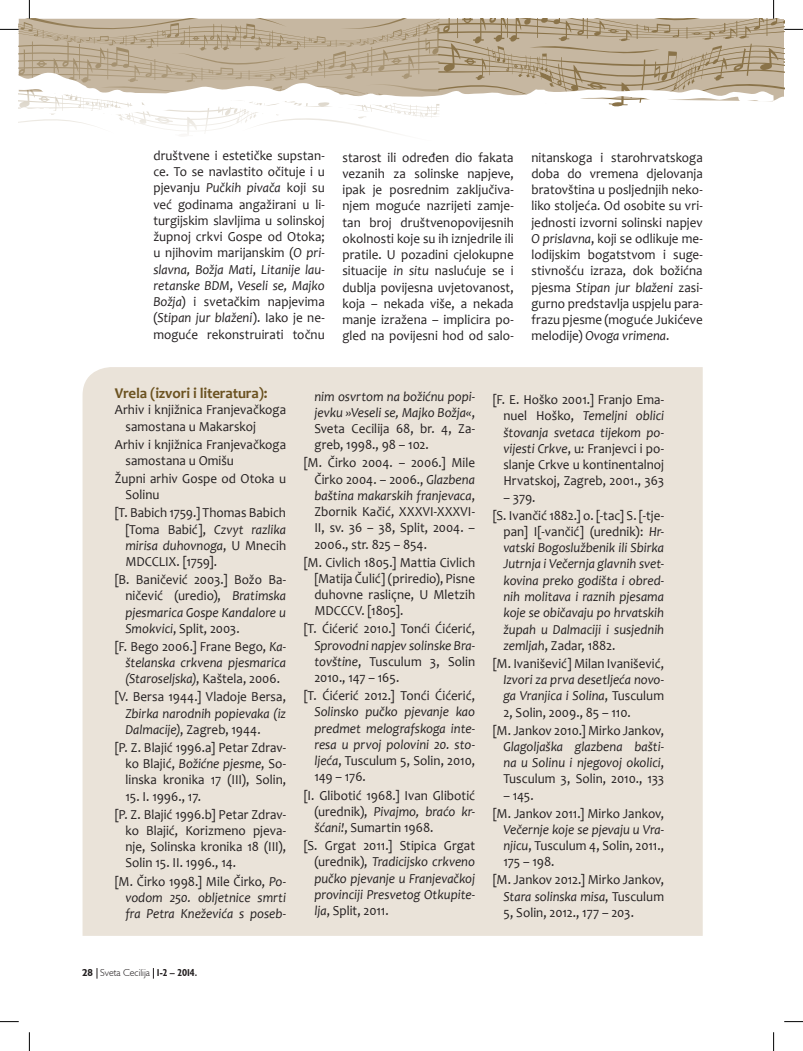
<style>
.page{position:relative;width:803px;height:1051px;background:#fff}
.page>*{position:absolute;margin:0;border:0;box-sizing:border-box;transform-origin:0 0}
.t1{font:700 15px "Candara";letter-spacing:-.01em;color:#6b5220}
.t2{font:13.75px/16.2px "Candara";letter-spacing:.005em;color:#231f20;text-align:justify;scale:.95 1}
.t3{font:italic 13.75px/16.2px "Candara";color:#231f20;text-align:justify;scale:.95 1}
.t4{font:300 10px "Humanist 521 BT";color:#231f20}
.s1{font-style:italic}
.s2{font-style:normal}
.s3{font-weight:700}
.s4{font-weight:700;font-stretch:condensed}
</style>
<div class="page">
<svg style="left:19px;top:120px;width:382px;height:15px"></svg>
<div style="left:83px;top:367px;width:620px;height:569px;background:#eae3d9"></div>
<svg style="left:0;top:1021px;width:19px;height:1px"></svg>
<svg style="left:784px;top:1021px;width:19px;height:1px"></svg>
<svg style="left:29px;top:1032px;width:1px;height:19px"></svg>
<svg style="left:0;top:0;width:803px;height:120px"></svg>
<svg style="left:773px;top:1032px;width:1px;height:19px"></svg>
<p class="t2" style="left:153px;top:147px;width:182px">društvene i estetičke supstan&shy;ce. To se navlastito očituje i u pjevanju <span class="s1">Pučkih pivača</span> koji su već godinama angažirani u li&shy;turgijskim slavljima u solinskoj župnoj crkvi Gospe od Otoka; u njihovim marijanskim (<span class="s1">O pri&shy;slavna, Božja Mati</span>, <span class="s1">Litanije lau&shy;retanske BDM</span>, <span class="s1">Veseli se, Majko Božja</span>) i svetačkim napjevima (<span class="s1">Stipan jur blaženi</span>). Iako je ne&shy;moguće rekonstruirati točnu</p>
<p class="t2" style="left:342px;top:149px;width:182px">starost ili određen dio fakata vezanih za solinske napjeve, ipak je posrednim zaključiva&shy;njem moguće nazrijeti zamje&shy;tan broj društvenopovijesnih okolnosti koje su ih iznjedrile ili pratile. U pozadini cjelokupne situacije <span class="s1">in situ</span> naslućuje se i dublja povijesna uvjetovanost, koja – nekada više, a nekada manje izražena – implicira po&shy;gled na povijesni hod od salo-</p>
<p class="t2" style="left:531px;top:149px;width:182px">nitanskoga i starohrvatskoga doba do vremena djelovanja bratovština u posljednjih neko&shy;liko stoljeća. Od osobite su vri&shy;jednosti izvorni solinski napjev <span class="s1">O prislavna</span>, koji se odlikuje me&shy;lodijskim bogatstvom i suge&shy;stivnošću izraza, dok božićna pjesma <span class="s1">Stipan jur blaženi</span> zasi&shy;gurno predstavlja uspjelu para&shy;frazu pjesme (moguće Jukićeve melodije) <span class="s1">Ovoga vrimena</span>.</p>
<p class="t1" style="left:115px;top:384px;width:154px">Vrela (izvori i literatura):</p>
<p class="t2" style="left:125px;top:402px;width:171px;text-indent:-11px">Arhiv i knjižnica Franjevačkoga samostana u Makarskoj</p>
<p class="t2" style="left:125px;top:436px;width:171px;text-indent:-11px">Arhiv i knjižnica Franjevačkoga samostana u Omišu</p>
<p class="t2" style="left:125px;top:470px;width:171px;text-indent:-11px">Župni arhiv Gospe od Otoka u<br>Solinu</p>
<p class="t2" style="left:125px;top:504px;width:171px;text-indent:-11px">[T. Babich 1759.] Thomas Babich [Toma Babić], <span class="s1">Czvyt razlika mirisa duhovnoga</span>, U Mnecih MDCCLIX. [1759].</p>
<p class="t2" style="left:125px;top:571px;width:171px;text-indent:-11px">[B. Baničević 2003.] Božo Ba&shy;ničević (uredio), <span class="s1">Bratimska pjesmarica Gospe Kandalore u Smokvici</span>, Split, 2003.</p>
<p class="t3" style="left:125px;top:638px;width:171px;text-indent:-11px"><span class="s2">[F. Bego 2006.] Frane Bego,</span> Ka&shy;štelanska crkvena pjesmarica (Staroseljska)<span class="s2">, Kaštela, 2006.</span></p>
<p class="t2" style="left:115px;top:689px;width:182px">[V. Bersa 1944.] Vladoje Bersa,</p>
<p class="t3" style="left:125px;top:705px;width:171px">Zbirka narodnih popievaka (iz<br>Dalmacije)<span class="s2">, Zagreb, 1944.</span></p>
<p class="t2" style="left:125px;top:739px;width:171px;text-indent:-11px">[P. Z. Blajić 1996.a] Petar Zdrav&shy;ko Blajić, <span class="s1">Božićne pjesme</span>, So&shy;linska kronika 17 (III), Solin,</p>
<p class="t2" style="left:115px;top:787px;width:182px;line-height:18px;text-indent:11px">15. I. 1996., 17.<br>[P. Z. Blajić 1996.b] Petar Zdrav-</p>
<p class="t2" style="left:125px;top:822px;width:171px">ko Blajić, Korizmeno pjeva&shy;nje, Solinska kronika 18 (III), Solin 15. II. 1996., 14.</p>
<p class="t3" style="left:125px;top:873px;width:171px;text-indent:-11px"><span class="s2">[M. Čirko 1998.] Mile Čirko,</span> Po&shy;vodom 250. obljetnice smrti fra Petra Kneževića s poseb-</p>
<p class="t3" style="left:314px;top:388px;width:171px">nim osvrtom na božićnu popi&shy;jevku »Veseli se, Majko Božja«<span class="s2">, Sveta Cecilija 68, br. 4, Za&shy;greb, 1998., 98 – 102.</span></p>
<p class="t2" style="left:314px;top:455px;width:171px;text-indent:-11px">[M. Čirko 2004. – 2006.] Mile Čirko 2004. – 2006., <span class="s1">Glazbena baština makarskih franjevaca</span>, Zbornik Kačić, XXXVI-XXXVI-II, sv. 36 – 38, Split, 2004. – 2006., str. 825 – 854.</p>
<p class="t2" style="left:314px;top:554px;width:171px;text-indent:-11px">[M. Civlich 1805.] Mattia Civlich [Matija Čulić] (priredio), Pisne duhovne rasliçne, U Mletzih MDCCCV. [1805].</p>
<p class="t2" style="left:304px;top:621px;width:182px">[T. Ćićerić 2010.] Tonći Ćićerić,</p>
<p class="t3" style="left:314px;top:637px;width:171px">Sprovodni napjev solinske Bra&shy;tovštine<span class="s2">, Tusculum 3, Solin 2010., 147 – 165.</span></p>
<p class="t2" style="left:304px;top:687px;width:182px">[T. Ćićerić 2012.] Tonći Ćićerić,</p>
<p class="t3" style="left:314px;top:704px;width:171px">Solinsko pučko pjevanje kao predmet melografskoga inte&shy;resa u prvoj polovini 20. sto&shy;ljeća<span class="s2">, Tusculum 5, Solin, 2010, 149 – 176.</span></p>
<p class="t2" style="left:314px;top:787px;width:171px;text-indent:-11px">[I. Glibotić 1968.] Ivan Glibotić (urednik), <span class="s1">Pivajmo, braćo kr&shy;šćani!</span>, Sumartin 1968.</p>
<p class="t3" style="left:314px;top:837px;width:171px;text-indent:-11px"><span class="s2">[S. Grgat 2011.] Stipica Grgat (urednik),</span> Tradicijsko crkveno pučko pjevanje u Franjevačkoj provinciji Presvetog Otkupite&shy;lja<span class="s2">, Split, 2011.</span></p>
<p class="t2" style="left:503px;top:391px;width:171px;text-indent:-11px">[F. E. Hoško 2001.] Franjo Ema&shy;nuel Hoško, <span class="s1">Temeljni oblici štovanja svetaca tijekom po&shy;vijesti Crkve</span>, u<span class="s1">:</span> Franjevci i po&shy;slanje Crkve u kontinentalnoj Hrvatskoj, Zagreb, 2001., 363</p>
<p class="t2" style="left:493px;top:488px;width:182px;line-height:18px;text-indent:11px">– 379.<br>[S. Ivančić 1882.] o. [-tac] S. [-tje-</p>
<p class="t3" style="left:503px;top:523px;width:171px"><span class="s2">pan] I[-vančić] (urednik):</span> Hr&shy;vatski Bogoslužbenik ili Sbirka Jutrnja i Večernja glavnih svet&shy;kovina preko godišta i obred&shy;nih molitava i raznih pjesama koje se običavaju po hrvatskih župah u Dalmaciji i susjednih zemljah<span class="s2">, Zadar, 1882.</span></p>
<p class="t2" style="left:493px;top:655px;width:182px">[M. Ivanišević] Milan Ivanišević,</p>
<p class="t3" style="left:503px;top:671px;width:171px">Izvori za prva desetljeća novo&shy;ga Vranjica i Solina<span class="s2">, Tusculum 2, Solin, 2009., 85 – 110.</span></p>
<p class="t2" style="left:493px;top:722px;width:182px">[M. Jankov 2010.] Mirko Jankov,</p>
<p class="t3" style="left:503px;top:738px;width:171px">Glagoljaška glazbena bašti&shy;na u Solinu i njegovoj okolici<span class="s2">, Tusculum 3, Solin, 2010., 133</span></p>
<p class="t2" style="left:493px;top:786px;width:182px;line-height:18px;text-indent:11px">– 145.<br>[M. Jankov 2011.] Mirko Jankov,</p>
<p class="t3" style="left:503px;top:821px;width:171px">Večernje koje se pjevaju u Vra&shy;njicu<span class="s2">, Tusculum 4, Solin, 2011., 175 – 198.</span></p>
<p class="t2" style="left:503px;top:872px;width:171px;text-indent:-11px">[M. Jankov 2012.] Mirko Jankov, <span class="s1">Stara solinska misa</span>, Tusculum 5, Solin, 2012., 177 – 203.</p>
<p class="t4" style="left:82px;top:966px;width:116px"><span class="s3">28</span> Sveta Cecilija <span class="s4">1-2 – 2014.</span></p>
</div>
